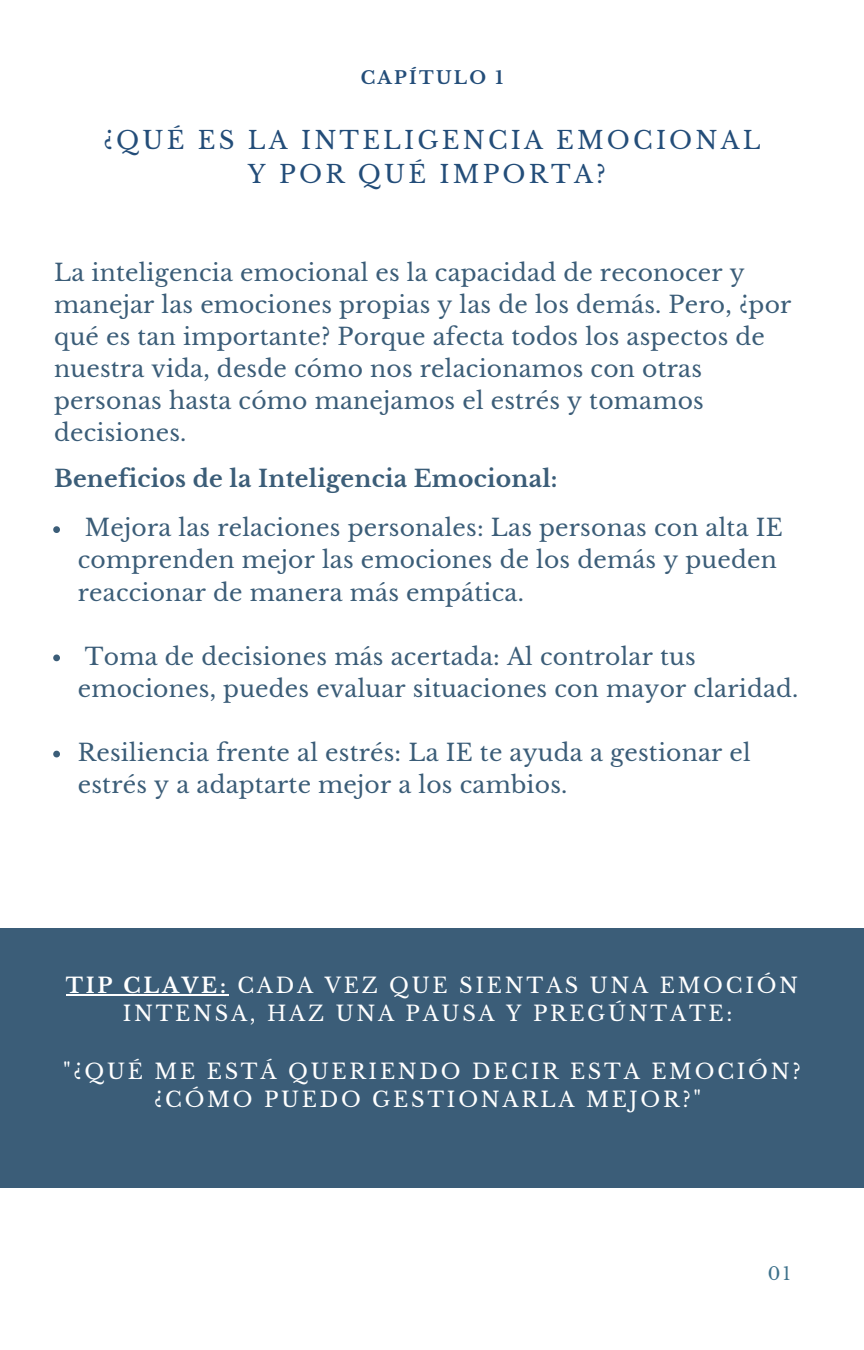
<style>
.page{position:relative;width:864px;height:1350px;background:#fff}
.page>*{position:absolute;margin:0;border:0;box-sizing:border-box;transform-origin:0 0}
.t1{font:24.53px/33.8px "Libre Baskerville";letter-spacing:.13em;color:#234d79;text-align:center}
.t2{font:23.4px/31.9px "Libre Baskerville";letter-spacing:.01em;color:#3b5d78}
.t3{font:700 23.4px "Libre Baskerville";letter-spacing:.01em;color:#3b5d78}
.t4{font:20.93px/28.8px "Libre Baskerville";letter-spacing:.13em;color:#fff;text-align:center}
.t5{font:700 17.78px "Libre Baskerville";letter-spacing:.13em;color:#234d79}
.t6{font:17.78px "Libre Baskerville";color:#3d718b}
.s1{font-weight:700}
</style>
<div class="page">
<svg style="left:53px;top:526px;width:7px;height:7px"></svg>
<svg style="left:53px;top:655px;width:7px;height:6px"></svg>
<svg style="left:53px;top:751px;width:7px;height:6px"></svg>
<div style="left:0;top:929px;width:864px;height:259px;background:#3b5d78"></div>
<hr style="left:66px;top:994px;width:163px;height:2px;background:#fff">
<p class="t5" style="left:361px;top:66px;width:144px">CAPÍTULO 1</p>
<p class="t1" style="left:103px;top:124px;width:659px">¿QUÉ ES LA INTELIGENCIA EMOCIONAL<br>Y POR QUÉ IMPORTA?</p>
<p class="t2" style="left:54px;top:257px;width:739px">La inteligencia emocional es la capacidad de reconocer y manejar las emociones propias y las de los demás. Pero, ¿por qué es tan importante? Porque afecta todos los aspectos de nuestra vida, desde cómo nos relacionamos con otras personas hasta cómo manejamos el estré s y tomamos decisiones.</p>
<h4 class="t3" style="left:54px;top:464px;width:505px">Beneficios de la Inteligencia Emocional:</h4>
<p class="t2" style="left:78px;top:512px;width:706px">Mejora las relaciones personales: Las personas con alta IE comprenden mejor las emociones de los demás y pueden reaccionar de manera más empática.</p>
<h1 class="t2" style="left:78px;top:640px;width:722px">Toma de decisiones más acertada: Al controlar tus emociones, puedes evaluar situaciones con mayor claridad.</h1>
<h3 class="t2" style="left:78px;top:737px;width:675px">Resiliencia frente al estré s: La IE te ayuda a gestionar el estré s y a adaptarte mejor a los cambios.</h3>
<h4 class="t4" style="left:66px;top:971px;width:734px"><span class="s1">TIP CLAVE:</span> CADA VEZ QUE SIENTAS UNA EMOCIÓN<br>INTENSA, HAZ UNA PAUSA Y PREGÚNTATE:</h4>
<p class="t4" style="left:63px;top:1057px;width:739px">"¿QUÉ ME ESTÁ QUERIENDO DECIR ESTA EMOCIÓN? ¿CÓMO PUEDO GESTIONARLA MEJOR?"</p>
<p class="t6" style="left:768px;top:1263px;width:24px">01</p>
</div>
